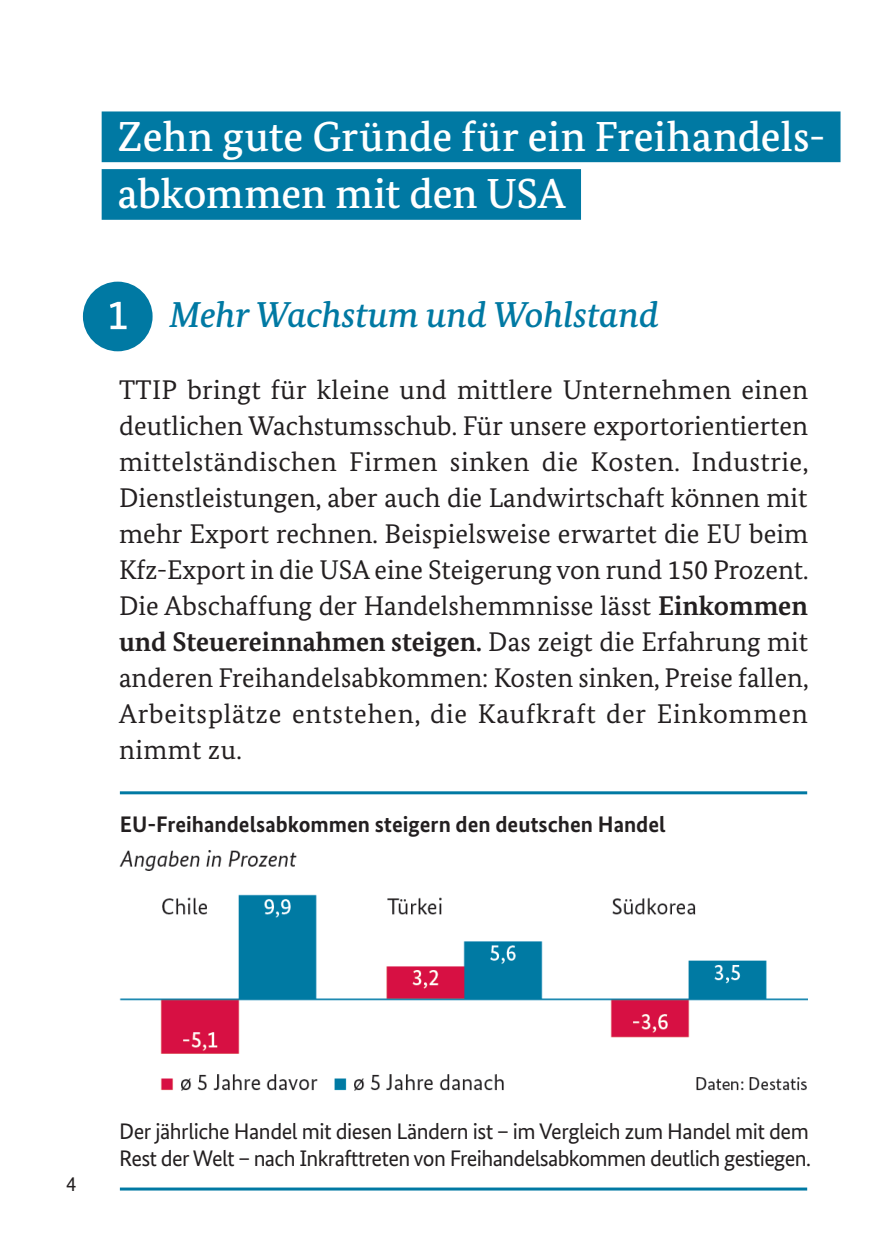
<style>
.page{position:relative;width:893px;height:1259px;background:#fff}
.page>*{position:absolute;margin:0;border:0;box-sizing:border-box;transform-origin:0 0}
._03_Headline_Absatzl{font:500 42px "Bundes Serif";color:#fff}
.t1{font:italic 500 36px "Bundes Serif";color:#0079a3}
.I_Copy_block{font:27px/36px "Bundes Serif";letter-spacing:.005em;color:#231f20;text-align:justify}
.I_BU{font:22.5px/27px "Bundes Sans";letter-spacing:-.03em;color:#231f20}
.t2{font:700 22.5px "Bundes Sans";color:#231f20}
.t3{font:21px "Bundes Sans";color:#231f20}
.s1{font-weight:700}
</style>
<div class="page">
<div style="left:102px;top:111px;width:738px;height:51px;background:#0079a3"></div>
<div style="left:102px;top:169px;width:479px;height:51px;background:#0079a3"></div>
<svg style="left:83px;top:282px;width:70px;height:69px"></svg>
<img style="left:119px;top:850px;width:689px;height:241px">
<hr style="left:120px;top:791px;width:687px;height:3px;background:#0079a3">
<hr style="left:120px;top:1187px;width:687px;height:3px;background:#0079a3">
<p class="_03_Headline_Absatzl" style="left:118px;top:111px;width:709px">Zehn gute Gründe für ein Freihandels-</p>
<p class="_03_Headline_Absatzl" style="left:118px;top:168px;width:449px">abkommen mit den USA</p>
<h1 class="t1" style="left:170px;top:292px;width:491px">Mehr Wachstum und Wohlstand</h1>
<p class="I_Copy_block" style="left:119px;top:371px;width:691px">TTIP bringt für kleine und mittlere Unternehmen einen deutlichen Wachstumsschub. Für unsere exportorientierten mittelständischen Firmen sinken die Kosten. Industrie, Dienstleistungen, aber auch die Landwirtschaft können mit mehr Export rechnen. Beispielsweise erwartet die EU beim Kfz-Export in die USA eine Steigerung von rund 150 Prozent.</p>
<p class="I_Copy_block" style="left:119px;top:587px;width:691px">Die Abschaffung der Handelshemmnisse lässt <span class="s1">Einkommen und Steuereinnahmen steigen.</span> Das zeigt die Erfahrung mit anderen Freihandelsabkommen: Kosten sinken, Preise fallen, Arbeitsplätze entstehen, die Kaufkraft der Einkommen nimmt zu.</p>
<p class="t2" style="left:120px;top:810px;width:547px">EU-Freihandelsabkommen steigern den deutschen Handel</p>
<p class="t3" style="left:66px;top:1171px;width:12px">4</p>
<p class="I_BU" style="left:119px;top:1117px;width:693px">Der jährliche Handel mit diesen Ländern ist – im Vergleich zum Handel mit dem<br>Rest der Welt – nach Inkrafttreten von Freihandelsabkommen deutlich gestiegen.</p>
</div>
